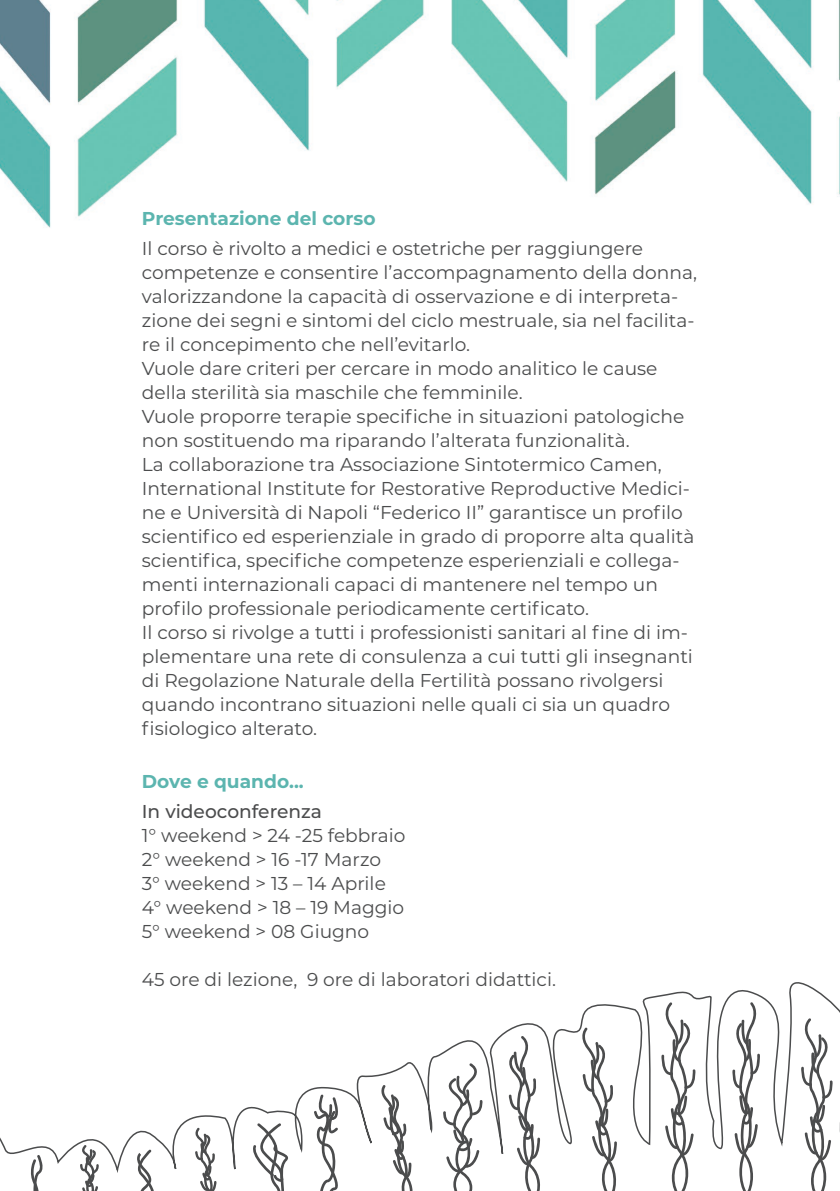
<style>
.page{position:relative;width:840px;height:1191px;background:#fff}
.page>*{position:absolute;margin:0;border:0;box-sizing:border-box;transform-origin:0 0}
.t1{font:18.6px/24px "Montserrat";color:#4b4c4d}
.t2{font:700 18.6px "Montserrat";color:#5cb5af}
.t3{font:500 18.6px "Montserrat";color:#4b4c4d}
</style>
<div class="page">
<img style="left:0;top:0;width:839px;height:228px">
<svg style="left:0;top:982px;width:839px;height:203px"></svg>
<svg style="left:30px;top:1154px;width:13px;height:37px"></svg>
<svg style="left:137px;top:1149px;width:18px;height:42px"></svg>
<svg style="left:252px;top:1123px;width:36px;height:68px"></svg>
<svg style="left:314px;top:1094px;width:24px;height:97px"></svg>
<svg style="left:442px;top:1063px;width:40px;height:128px"></svg>
<svg style="left:731px;top:1002px;width:28px;height:189px"></svg>
<svg style="left:508px;top:1035px;width:32px;height:156px"></svg>
<svg style="left:581px;top:1027px;width:35px;height:164px"></svg>
<svg style="left:660px;top:1002px;width:35px;height:189px"></svg>
<svg style="left:800px;top:1018px;width:32px;height:173px"></svg>
<svg style="left:381px;top:1084px;width:33px;height:107px"></svg>
<svg style="left:195px;top:1127px;width:21px;height:64px"></svg>
<svg style="left:80px;top:1144px;width:19px;height:47px"></svg>
<p class="t2" style="left:142px;top:205px;width:235px">Presentazione del corso</p>
<p class="t1" style="left:142px;top:235px;width:556px">Il corso è rivolto a medici e ostetriche per raggiungere competenze e consentire l’accompagnamento della donna, valorizzandone la capacità di osservazione e di interpreta&shy;zione dei segni e sintomi del ciclo mestruale, sia nel facilita&shy;re il concepimento che nell’evitarlo.<br>Vuole dare criteri per cercare in modo analitico le cause della sterilità sia maschile che femminile.<br>Vuole proporre terapie specifiche in situazioni patologiche non sostituendo ma riparando l’alterata funzionalità.<br>La collaborazione tra Associazione Sintotermico Camen, International Institute for Restorative Reproductive Medici&shy;ne e Università di Napoli “Federico II” garantisce un profilo scientifico ed esperienziale in grado di proporre alta qualità scientifica, specifiche competenze esperienziali e collega&shy;menti internazionali capaci di mantenere nel tempo un profilo professionale periodicamente certificato.<br>Il corso si rivolge a tutti i professionisti sanitari al fine di im&shy;plementare una rete di consulenza a cui tutti gli insegnanti di Regolazione Naturale della Fertilità possano rivolgersi quando incontrano situazioni nelle quali ci sia un quadro fisiologico alterato.</p>
<p class="t2" style="left:142px;top:768px;width:163px">Dove e quando...</p>
<p class="t3" style="left:142px;top:798px;width:181px">In videoconferenza</p>
<p class="t1" style="left:142px;top:823px;width:265px">1° weekend &gt; 24 -25 febbraio<br>2° weekend &gt; 16 -17 Marzo<br>3° weekend &gt; 13 – 14 Aprile<br>4° weekend &gt; 18 – 19 Maggio<br>5° weekend &gt; 08 Giugno</p>
<p class="t1" style="left:142px;top:967px;width:415px">45 ore di lezione, 9 ore di laboratori didattici.</p>
</div>
